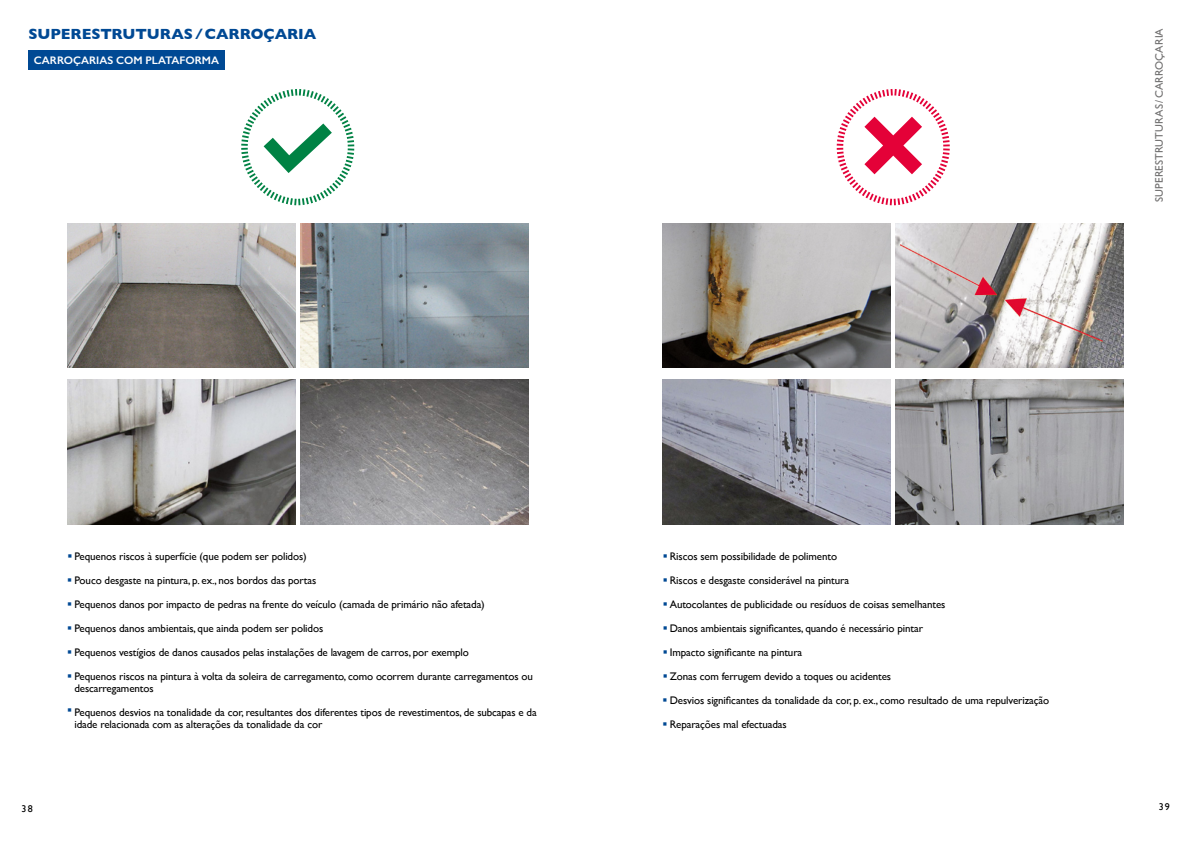
<style>
.page{position:relative;width:1191px;height:842px;background:#fff}
.page>*{position:absolute;margin:0;border:0;box-sizing:border-box;transform-origin:0 0}
.t1{font:700 15px "Gill Sans";letter-spacing:-.005em;color:#004994}
.t2{font:11px/24px "Gill Sans";letter-spacing:-.01em;color:#000}
.t3{font:11px "Gill Sans";letter-spacing:.01em;color:#706f6f}
.t4{font:600 11px "Gill Sans";color:#fff}
.t5{font:10px "Gill Sans";color:#000}
</style>
<div class="page">
<svg style="left:241px;top:89px;width:113px;height:116px"></svg>
<svg style="left:836px;top:89px;width:113px;height:116px"></svg>
<img style="left:300px;top:224px;width:228px;height:144px">
<img style="left:67px;top:224px;width:228px;height:144px">
<img style="left:300px;top:380px;width:228px;height:144px">
<img style="left:67px;top:380px;width:228px;height:144px">
<img style="left:896px;top:224px;width:227px;height:144px">
<img style="left:662px;top:224px;width:228px;height:144px">
<img style="left:896px;top:380px;width:227px;height:144px">
<img style="left:662px;top:380px;width:228px;height:144px">
<div style="left:28px;top:50px;width:197px;height:19px;background:#004994"></div>
<h1 class="t1" style="left:28px;top:22px;width:289px">SUPERESTRUTURAS/CARROÇARIA</h1>
<p class="t3" style="left:1152px;top:202px;width:175px;rotate:-90deg">SUPERESTRUTURAS /CARROÇARIA</p>
<p class="t4" style="left:34px;top:53px;width:187px">CARROÇARIAS COM PLATAFORMA</p>
<p class="t2" style="left:74px;top:544px;width:460px">Pequenos riscos à superfície (que podem ser polidos)<br>Pouco desgaste na pintura, p. ex., nos bordos das portas<br>Pequenos danos por impacto de pedras na frente do veículo (camada de primário não afetada)<br>Pequenos danos ambientais, que ainda podem ser polidos<br>Pequenos vestígios de danos causados pelas instalações de lavagem de carros, por exemplo<br>Pequenos riscos na pintura à volta da soleira de carregamento, como ocorrem durante carregamentos ou</p>
<p class="t2" style="left:74px;top:676px;width:464px">descarregamentos<br>Pequenos desvios na tonalidade da cor, resultantes dos diferentes tipos de revestimentos, de subcapas e da</p>
<p class="t2" style="left:74px;top:712px;width:249px">idade relacionada com as alterações da tonalidade da cor</p>
<p class="t2" style="left:669px;top:544px;width:381px">Riscos sem possibilidade de polimento<br>Riscos e desgaste considerável na pintura<br>Autocolantes de publicidade ou resíduos de coisas semelhantes<br>Danos ambientais significantes, quando é necessário pintar<br>Impacto significante na pintura<br>Zonas com ferrugem devido a toques ou acidentes<br>Desvios significantes da tonalidade da cor, p. ex., como resultado de uma repulverização Reparações mal efectuadas</p>
<p class="t5" style="left:22px;top:803px;width:13px">38</p>
<p class="t5" style="left:1158px;top:801px;width:12px">39</p>
</div>
